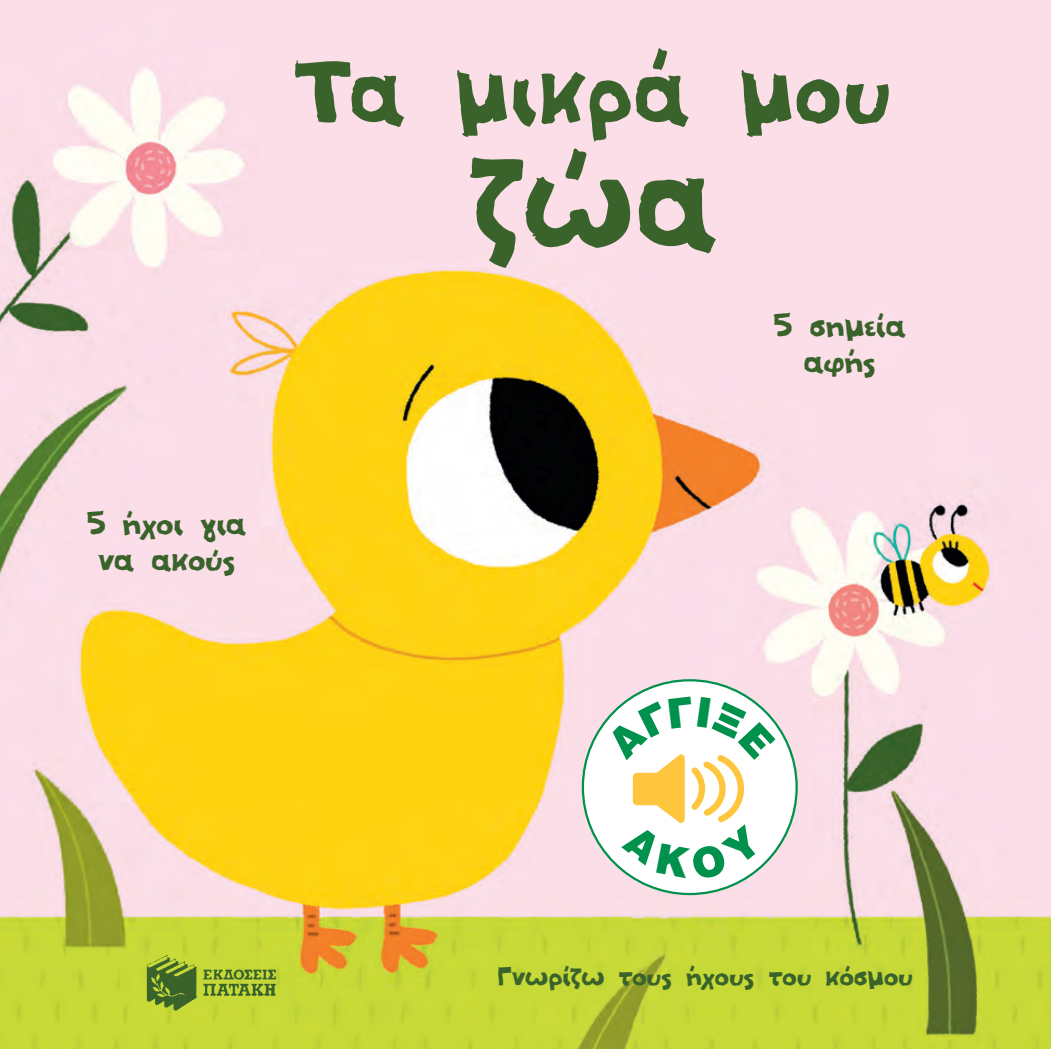
<style>
.page{position:relative;width:1051px;height:1049px;background:#fff}
.page>*{position:absolute;margin:0;border:0;box-sizing:border-box;transform-origin:0 0}
.t1{font:188.1px "PF Amateur Flat Solid";color:#39632b;scale:.91 1}
.t2{font:128.7px "PF Amateur Flat Solid";letter-spacing:.01em;color:#39632b;scale:.91 1}
.t3{font:42.75px/36px "PF Amateur Flat Solid";letter-spacing:-.01em;color:#39632b}
.t4{font:36px "PF Amateur Flat Solid";letter-spacing:-.005em;color:#39632b}
</style>
<div class="page">
<img style="left:0;top:0;width:1051px;height:1049px">
<div style="left:583px;top:680px;width:213px;height:214px;background:#fff;border-radius:50%"></div>
<img style="left:143px;top:950px;width:137px;height:63px">
<svg style="left:605px;top:696px;width:171px;height:185px"></svg>
<h2 class="t2" style="left:294px;top:26px;width:658px">Τα μικρά μου</h2>
<h1 class="t1" style="left:468px;top:106px;width:275px">ζώα</h1>
<p class="t3" style="left:773px;top:309px;width:134px;text-align:center">5 σημεία αφής</p>
<p class="t3" style="left:87px;top:507px;width:161px">5 ήχοι για να ακούς</p>
<p class="t4" style="left:497px;top:958px;width:417px">Γνωρίζω τους ήχους του κόσμου</p>
</div>
